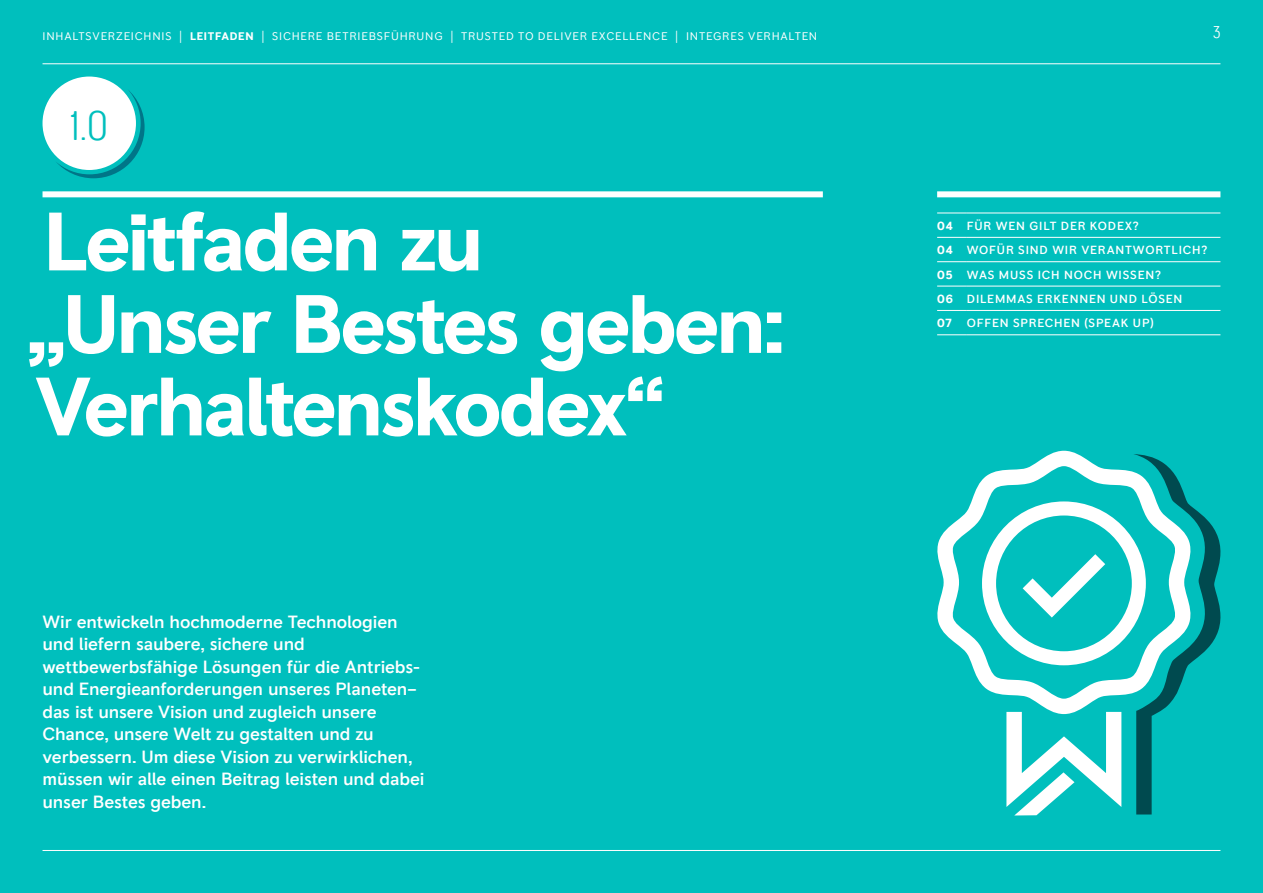
<style>
.page{position:relative;width:1263px;height:893px;background:#00bfbd}
.page>*{position:absolute;margin:0;border:0;box-sizing:border-box;transform-origin:0 0}
.t1{font:700 82.5px/82.5px "RR Pioneer";letter-spacing:-.035em;color:#fff}
.t2{font:300 condensed 42px "RR Pioneer";color:#00bfbd}
.t3{font:500 18px/22.5px "RR Pioneer";letter-spacing:-.01em;color:#fff}
.t4{font:300 condensed 17.4px "RR Pioneer";color:#fff}
.t5{font:500 12px/24.3px "RR Pioneer";letter-spacing:.065em;color:#fff}
.t6{font:11.25px "RR Pioneer";letter-spacing:.07em;color:#fff}
.s1{font-weight:300;font-stretch:condensed;font-size:13.5px}
.s2{font-weight:700}
</style>
<div class="page">
<div style="left:937px;top:191px;width:283px;height:6px;background:#fff"></div>
<div style="left:43px;top:191px;width:780px;height:6px;background:#fff"></div>
<div style="left:43px;top:77px;width:93px;height:93px;background:#fff;border-radius:50%"></div>
<svg style="left:55px;top:89px;width:90px;height:89px"></svg>
<svg style="left:937px;top:451px;width:140px;height:234px"></svg>
<svg style="left:982px;top:454px;width:239px;height:361px"></svg>
<hr style="left:937px;top:213px;width:30px;height:1px;background:#fff">
<hr style="left:967px;top:213px;width:253px;height:1px;background:#fff">
<hr style="left:937px;top:237px;width:30px;height:1px;background:#fff">
<hr style="left:967px;top:237px;width:253px;height:1px;background:#fff">
<hr style="left:937px;top:261px;width:30px;height:1px;background:#fff">
<hr style="left:967px;top:261px;width:253px;height:1px;background:#fff">
<hr style="left:937px;top:286px;width:30px;height:1px;background:#fff">
<hr style="left:967px;top:286px;width:253px;height:1px;background:#fff">
<hr style="left:937px;top:310px;width:30px;height:1px;background:#fff">
<hr style="left:967px;top:310px;width:253px;height:1px;background:#fff">
<hr style="left:937px;top:334px;width:30px;height:1px;background:#fff">
<hr style="left:967px;top:334px;width:253px;height:1px;background:#fff">
<hr style="left:43px;top:63px;width:1177px;height:1px;background:#fff">
<hr style="left:43px;top:850px;width:1177px;height:1px;background:#fff">
<p class="t6" style="left:43px;top:30px;width:776px">INHALTSVERZEICHNIS <span class="s1">|</span> <span class="s2">LEITFADEN</span> <span class="s1">|</span> SICHERE BETRIEBSFÜHRUNG <span class="s1">|</span> TRUSTED TO DELIVER EXCELLENCE <span class="s1">|</span> INTEGRES VERHALTEN</p>
<p class="t4" style="left:1213px;top:22px;width:9px">3</p>
<h2 class="t2" style="left:70px;top:101px;width:39px">1.0</h2>
<h1 class="t1" style="left:27px;top:203px;width:760px">Leitfaden zu<br>„Unser Bestes geben:<br>Verhaltenskodex“</h1>
<p class="t3" style="left:43px;top:611px;width:383px">Wir entwickeln hochmoderne Technologien und liefern saubere, sichere und wettbewerbsfähige Lösungen für die Antriebs&shy;und Energieanforderungen unseres Planeten– das ist unsere Vision und zugleich unsere Chance, unsere Welt zu gestalten und zu verbessern. Um diese Vision zu verwirklichen, müssen wir alle einen Beitrag leisten und dabei unser Bestes geben.</p>
<p class="t5" style="left:937px;top:214px;width:272px"><span class="s2">04</span> FÜR WEN GILT DER KODEX?<br><span class="s2">04</span> WOFÜR SIND WIR VERANTWORTLICH?<br><span class="s2">05</span> WAS MUSS ICH NOCH WISSEN?<br><span class="s2">06</span> DILEMMAS ERKENNEN UND LÖSEN<br><span class="s2">07</span></p>
<p class="t5" style="left:967px;top:311px;width:188px">OFFEN SPRECHEN (SPEAK UP)</p>
</div>
